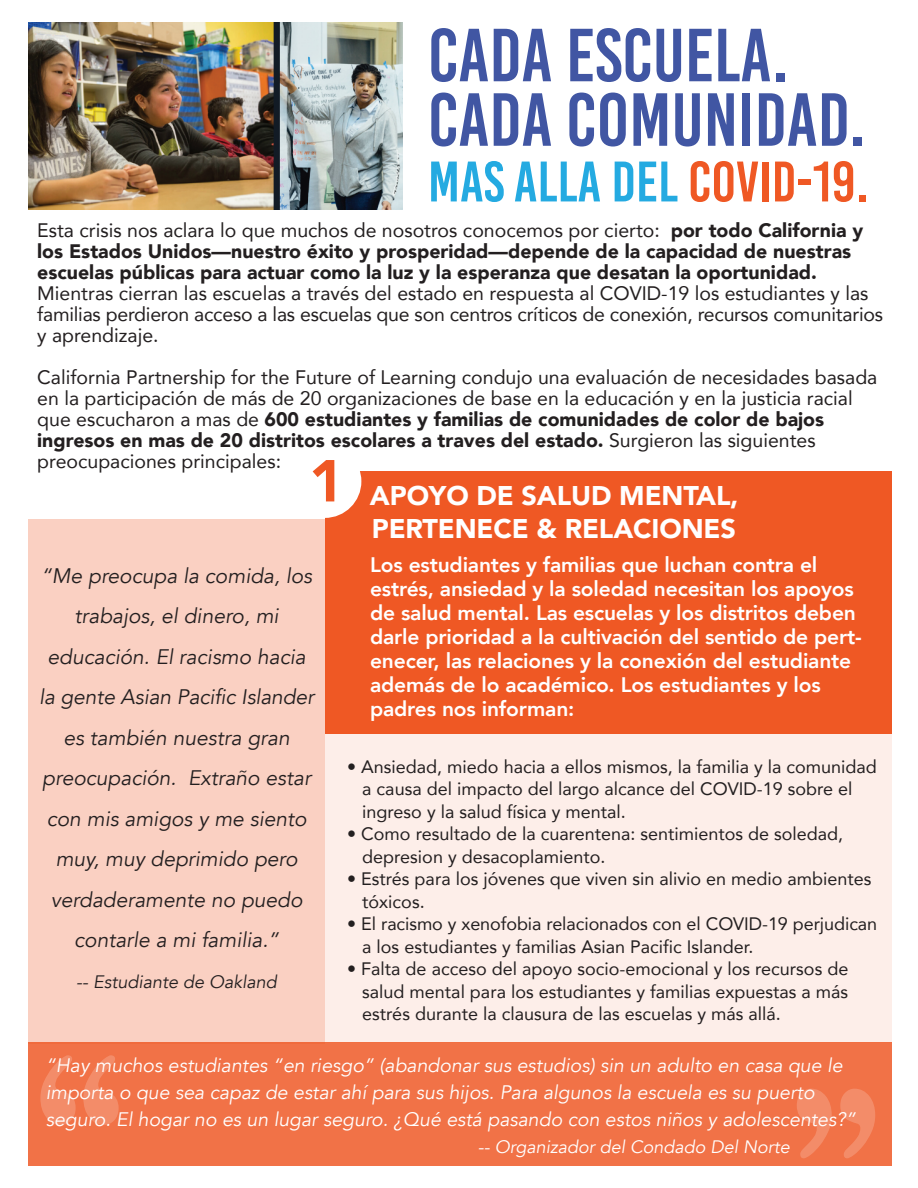
<style>
.page{position:relative;width:918px;height:1188px;background:#fff}
.page>*{position:absolute;margin:0;border:0;box-sizing:border-box;transform-origin:0 0}
.t1{font:700 267px "Apple Garamond";color:#fff}
.t2{font:75px/64.5px "Bebas Kai";color:#4156a3}
.t3{font:900 58.5px "Avenir";color:#ef5824}
.t4{font:57px "Bebas Kai";color:#24aae1}
.t5{font:900 27px/33px "Avenir";letter-spacing:-.005em;color:#fff}
.t6{font:800 21px/24px "Avenir";letter-spacing:-.01em;color:#fff}
.t7{font:italic 21px/40.5px "Avenir";color:#231f20;text-align:center}
.t8{font:19.5px/21px "Avenir";color:#231f20}
.t9{font:italic 19.5px/27px "Avenir";color:#fff}
.t10{font:900 19.5px/21px "Avenir";color:#231f20}
.t11{font:18px/22.5px "Avenir";color:#231f20}
.t12{font:italic 18px "Avenir";color:#fff}
.t13{font:italic 18px "Avenir";color:#231f20}
.s1{color:#ef5824}
.s2{font-weight:400}
.s3{font-weight:900}
</style>
<div class="page">
<div style="left:28px;top:519px;width:297px;height:524px;background:#fad0c2"></div>
<div style="left:325px;top:471px;width:567px;height:262px;background:#ef5824"></div>
<div style="left:325px;top:729px;width:567px;height:314px;background:#fdeee9"></div>
<div style="left:288px;top:445px;width:73px;height:73px;background:#fff;border-radius:50%"></div>
<div style="left:28px;top:1042px;width:864px;height:123px;background:#f17247"></div>
<img style="left:28px;top:22px;width:374px;height:187px">
<h2 class="t2" style="left:428px;top:24px;width:440px">CADA ESCUELA.<br>CADA COMUNIDAD.</h2>
<h3 class="t4" style="left:428px;top:151px;width:442px">MAS ALLA DEL <span class="s1">COVID-19.</span></h3>
<p class="t10" style="left:37px;top:219px;width:827px"><span class="s2">Esta crisis nos aclara lo que muchos de nosotros conocemos por cierto:</span> por todo California y los Estados Unidos—nuestro éxito y prosperidad—depende de la capacidad de nuestras escuelas públicas para actuar como la luz y la esperanza que desatan la oportunidad.</p>
<p class="t8" style="left:37px;top:282px;width:847px">Mientras cierran las escuelas a través del estado en respuesta al COVID-19 los estudiantes y las familias perdieron acceso a las escuelas que son centros críticos de conexión, recursos comunitarios y aprendizaje.</p>
<p class="t8" style="left:37px;top:366px;width:842px">California Partnership for the Future of Learning condujo una evaluación de necesidades basada en la participación de más de 20 organizaciones de base en la educación y en la justicia racial que escucharon a mas de <span class="s3">600 estudiantes y familias de comunidades de color de bajos ingresos en mas de 20 distritos escolares a traves del estado.</span> Surgieron las siguientes preocupaciones principales:</p>
<h3 class="t3" style="left:309px;top:431px;width:36px">1</h3>
<h3 class="t5" style="left:370px;top:479px;width:370px">APOYO DE SALUD MENTAL,<br>PERTENECE &amp; RELACIONES</h3>
<p class="t7" style="left:39px;top:556px;width:277px">“Me preocupa la comida, los trabajos, el dinero, mi educación. El racismo hacia la gente Asian Pacific Islander es también nuestra gran preocupación. Extraño estar con mis amigos y me siento muy, muy deprimido pero verdaderamente no puedo contarle a mi familia.”</p>
<p class="t13" style="left:76px;top:971px;width:202px">-- Estudiante de Oakland</p>
<p class="t6" style="left:370px;top:553px;width:493px">Los estudiantes y familias que luchan contra el estrés, ansiedad y la soledad necesitan los apoyos de salud mental. Las escuelas y los distritos deben darle prioridad a la cultivación del sentido de pert&shy;enecer, las relaciones y la conexión del estudiante además de lo académico. Los estudiantes y los padres nos informan:</p>
<p class="t11" style="left:362px;top:755px;width:516px;text-indent:-15px">• Ansiedad, miedo hacia a ellos mismos, la familia y la comunidad a causa del impacto del largo alcance del COVID-19 sobre el ingreso y la salud física y mental.</p>
<p class="t11" style="left:362px;top:822px;width:482px;text-indent:-15px">• Como resultado de la cuarentena: sentimientos de soledad, depresion y desacoplamiento.</p>
<p class="t11" style="left:362px;top:867px;width:511px;text-indent:-15px">• Estrés para los jóvenes que viven sin alivio en medio ambientes tóxicos.</p>
<p class="t11" style="left:362px;top:912px;width:516px;text-indent:-15px">• El racismo y xenofobia relacionados con el COVID-19 perjudican a los estudiantes y familias Asian Pacific Islander.</p>
<p class="t11" style="left:362px;top:957px;width:488px;text-align:justify;text-indent:-15px">• Falta de acceso del apoyo socio-emocional y los recursos de salud mental para los estudiantes y familias expuestas a más estrés durante la clausura de las escuelas y más allá.</p>
<h1 class="t1" style="left:33px;top:994px;width:95px">“</h1>
<p class="t9" style="left:46px;top:1052px;width:812px">“Hay muchos estudiantes “en riesgo” (abandonar sus estudios) sin un adulto en casa que le importa o que sea capaz de estar ahí para sus hijos. Para algunos la escuela es su puerto seguro. El hogar no es un lugar seguro. ¿Qué está pasando con estos niños y adolescentes?”</p>
<p class="t12" style="left:478px;top:1136px;width:313px">-- Organizador del Condado Del Norte</p>
<h1 class="t1" style="left:788px;top:1027px;width:95px">”</h1>
</div>
